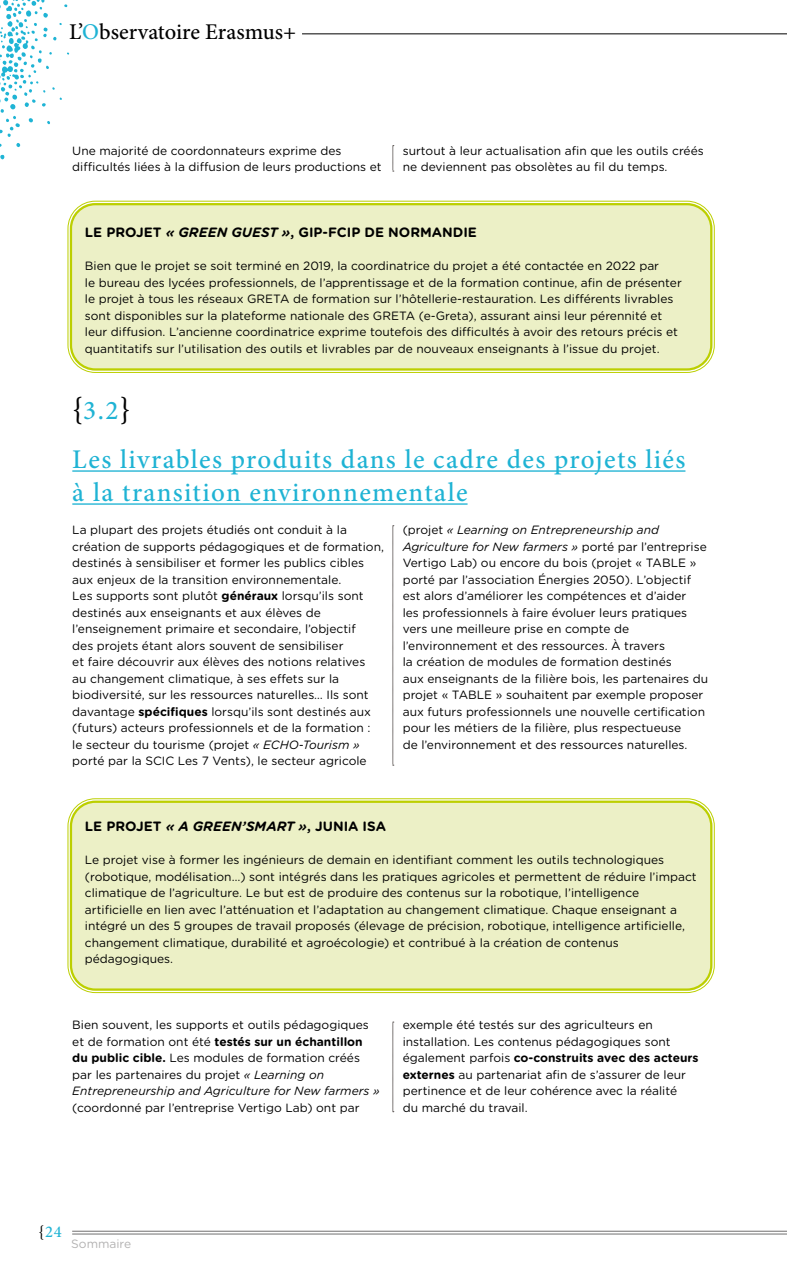
<style>
.page{position:relative;width:787px;height:1263px;background:#fff}
.page>*{position:absolute;margin:0;border:0;box-sizing:border-box;transform-origin:0 0}
.t1{font:500 27px/49.5px "Minion Pro";letter-spacing:.05em;color:#1fb3d4}
.t2{font:500 22.5px "Minion Pro";color:#000}
.t3{font:500 16.5px "Minion Pro";color:#1fb3d4}
.t4{font:700 13.5px "Gotham Rounded";color:#000}
.t5{font:12px/16.5px "Gotham Rounded";color:#000}
.t6{font:12px "Gotham Rounded";color:#b3b2b2}
.s1{color:#1fb3d4}
.s2{font-style:italic}
.s3{font-size:31.5px;color:#000}
.s4{font-weight:700}
.s5{color:#000}
</style>
<div class="page">
<hr style="left:302px;top:33px;width:485px;height:1px;background:#000">
<svg style="left:0;top:155px;width:5px;height:5px"></svg>
<svg style="left:16px;top:143px;width:4px;height:4px"></svg>
<svg style="left:0;top:0;width:69px;height:137px"></svg>
<hr style="left:72px;top:1231px;width:715px;height:1px;background:#706f6f">
<hr style="left:72px;top:1234px;width:715px;height:1px;background:#706f6f">
<svg style="left:392px;top:145px;width:2px;height:27px"></svg>
<svg style="left:392px;top:1022px;width:2px;height:90px"></svg>
<div style="left:70px;top:203px;width:642px;height:168px;background:#ecf0c6;border-radius:26px"></div>
<div style="left:68px;top:201px;width:646px;height:172px;border:1px solid #bccf00;border-radius:27px"></div>
<div style="left:70px;top:203px;width:642px;height:168px;border:2px solid #bccf00;border-radius:24px"></div>
<div style="left:70px;top:801px;width:642px;height:190px;background:#ecf0c6;border-radius:26px"></div>
<div style="left:68px;top:798px;width:646px;height:195px;border:1px solid #bccf00;border-radius:27px"></div>
<div style="left:70px;top:801px;width:642px;height:190px;border:2px solid #bccf00;border-radius:24px"></div>
<svg style="left:392px;top:525px;width:2px;height:241px"></svg>
<hr style="left:72px;top:470px;width:613px;height:2px;background:#1fb3d4">
<hr style="left:72px;top:503px;width:395px;height:2px;background:#1fb3d4">
<h2 class="t2" style="left:69px;top:17px;width:228px">L’<span class="s1">O</span>bservatoire Erasmus+</h2>
<p class="t5" style="left:72px;top:142px;width:311px">Une majorité de coordonnateurs exprime des difficultés liées à la diffusion de leurs productions et</p>
<p class="t5" style="left:403px;top:142px;width:302px">surtout à leur actualisation afin que les outils créés ne deviennent pas obsolètes au fil du temps.</p>
<p class="t4" style="left:85px;top:223px;width:393px">LE PROJET <span class="s2">« GREEN GUEST »</span>, GIP-FCIP DE NORMANDIE</p>
<p class="t5" style="left:85px;top:257px;width:598px">Bien que le projet se soit terminé en 2019, la coordinatrice du projet a été contactée en 2022 par<br>le bureau des lycées professionnels, de l’apprentissage et de la formation continue, afin de présenter le projet à tous les réseaux GRETA de formation sur l’hôtellerie-restauration. Les différents livrables sont disponibles sur la plateforme nationale des GRETA (e-Greta), assurant ainsi leur pérennité et leur diffusion. L’ancienne coordinatrice exprime toutefois des difficultés à avoir des retours précis et quantitatifs sur l’utilisation des outils et livrables par de nouveaux enseignants à l’issue du projet.</p>
<h1 class="t1" style="left:72px;top:385px;width:614px"><span class="s3">{</span>3.2<span class="s3">}<br></span>Les livrables produits dans le cadre des projets liés</h1>
<h1 class="t1" style="left:72px;top:468px;width:397px">à la transition environnementale</h1>
<p class="t5" style="left:72px;top:521px;width:313px">La plupart des projets étudiés ont conduit à la création de supports pédagogiques et de formation, destinés à sensibiliser et former les publics cibles aux enjeux de la transition environnementale.<br>Les supports sont plutôt <span class="s4">généraux</span> lorsqu’ils sont destinés aux enseignants et aux élèves de l’enseignement primaire et secondaire, l’objectif<br>des projets étant alors souvent de sensibiliser<br>et faire découvrir aux élèves des notions relatives<br>au changement climatique, à ses effets sur la biodiversité, sur les ressources naturelles… Ils sont davantage <span class="s4">spécifiques</span> lorsqu’ils sont destinés aux (futurs) acteurs professionnels et de la formation :<br>le secteur du tourisme (projet <span class="s2">« ECHO-Tourism » </span>porté par la SCIC Les 7 Vents), le secteur agricole</p>
<p class="t5" style="left:403px;top:521px;width:307px">(projet <span class="s2">« Learning on Entrepreneurship and Agriculture for New farmers »</span> porté par l’entreprise Vertigo Lab) ou encore du bois (projet « TABLE » porté par l’association Énergies 2050). L’objectif est alors d’améliorer les compétences et d’aider<br>les professionnels à faire évoluer leurs pratiques vers une meilleure prise en compte de l’environnement et des ressources. À travers<br>la création de modules de formation destinés<br>aux enseignants de la filière bois, les partenaires du projet « TABLE » souhaitent par exemple proposer aux futurs professionnels une nouvelle certification pour les métiers de la filière, plus respectueuse<br>de l’environnement et des ressources naturelles.</p>
<p class="t4" style="left:85px;top:817px;width:303px">LE PROJET <span class="s2">« A GREEN’SMART »</span>, JUNIA ISA</p>
<p class="t5" style="left:85px;top:851px;width:613px">Le projet vise à former les ingénieurs de demain en identifiant comment les outils technologiques (robotique, modélisation…) sont intégrés dans les pratiques agricoles et permettent de réduire l’impact climatique de l’agriculture. Le but est de produire des contenus sur la robotique, l’intelligence artificielle en lien avec l’atténuation et l’adaptation au changement climatique. Chaque enseignant a intégré un des 5 groupes de travail proposés (élevage de précision, robotique, intelligence artificielle, changement climatique, durabilité et agroécologie) et contribué à la création de contenus pédagogiques.</p>
<p class="t5" style="left:72px;top:1016px;width:309px">Bien souvent, les supports et outils pédagogiques et de formation ont été <span class="s4">testés sur un échantillon du public cible.</span> Les modules de formation créés par les partenaires du projet <span class="s2">« Learning on Entrepreneurship and Agriculture for New farmers »</span></p>
<p class="t5" style="left:72px;top:1099px;width:289px">(coordonné par l’entreprise Vertigo Lab) ont par</p>
<p class="t5" style="left:403px;top:1016px;width:297px">exemple été testés sur des agriculteurs en installation. Les contenus pédagogiques sont également parfois <span class="s4">co-construits avec des acteurs externes</span> au partenariat afin de s’assurer de leur pertinence et de leur cohérence avec la réalité<br>du marché du travail.</p>
<h3 class="t3" style="left:38px;top:1220px;width:25px"><span class="s5">{</span>24</h3>
<p class="t6" style="left:71px;top:1236px;width:62px">Sommaire</p>
</div>
